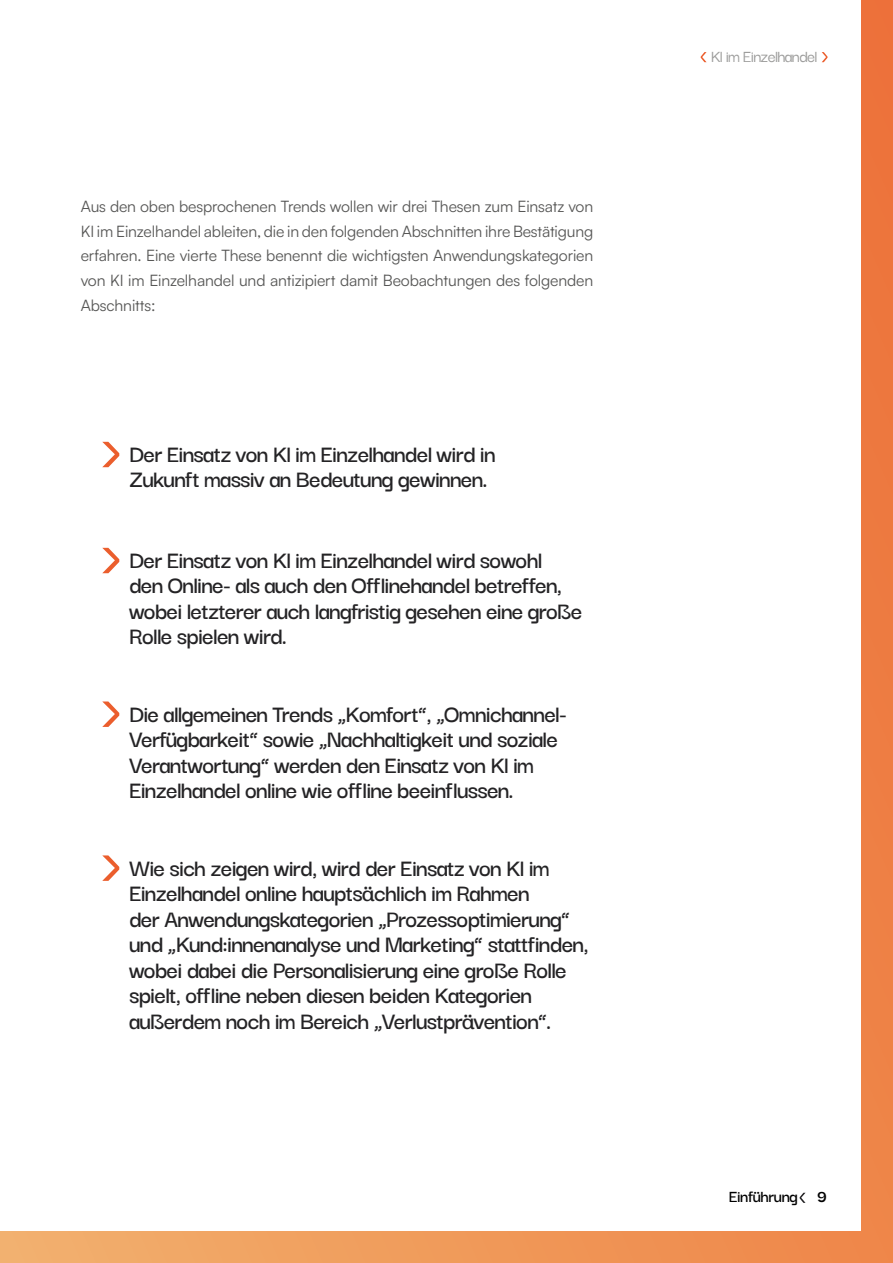
<style>
.page{position:relative;width:893px;height:1263px;background:#fff}
.page>*{position:absolute;margin:0;border:0;box-sizing:border-box;transform-origin:0 0}
.t1{font:600 25.5px/25.5px "Darker Grotesque";letter-spacing:-.03em;color:#242325}
.t2{font:500 18px "Darker Grotesque";letter-spacing:-.04em;color:#9d9d9c}
.t3{font:600 18px "Darker Grotesque";letter-spacing:-.02em;color:#000}
.t4{font:700 15.75px/24.8px "Satoshi Variable";letter-spacing:-.01em;color:#575756;text-align:justify}
.s1{font-weight:700}
</style>
<div class="page">
<svg style="left:102px;top:442px;width:17px;height:25px"></svg>
<svg style="left:102px;top:548px;width:17px;height:25px"></svg>
<svg style="left:102px;top:701px;width:17px;height:26px"></svg>
<svg style="left:102px;top:855px;width:17px;height:26px"></svg>
<svg style="left:800px;top:1193px;width:5px;height:10px"></svg>
<div style="left:861px;top:0;width:32px;height:1263px;background:#ed7b41"></div>
<div style="left:0;top:1231px;width:893px;height:32px;background:linear-gradient(to right,#f2b06e,#ef8548)"></div>
<svg style="left:822px;top:52px;width:5px;height:10px"></svg>
<svg style="left:701px;top:52px;width:6px;height:10px"></svg>
<p class="t4" style="left:81px;top:193px;width:514px">Aus den oben besprochenen Trends wollen wir drei Thesen zum Einsatz von KI im Einzelhandel ableiten, die in den folgenden Abschnitten ihre Bestätigung erfahren. Eine vierte These benennt die wichtigsten Anwendungskategorien von KI im Einzelhandel und antizipiert damit Beobachtungen des folgenden Abschnitts:</p>
<p class="t1" style="left:129px;top:439px;width:368px">Der Einsatz von Kl im Einzelhandel wird in<br>Zukunft massiv an Bedeutung gewinnen.</p>
<p class="t1" style="left:129px;top:545px;width:455px">Der Einsatz von Kl im Einzelhandel wird sowohl den Online- als auch den Offlinehandel betreffen, wobei letzterer auch langfristig gesehen eine große Rolle spielen wird.</p>
<p class="t1" style="left:129px;top:699px;width:440px">Die allgemeinen Trends „Komfort”, „Omnichannel-Verfügbarkeit” sowie „Nachhaltigkeit und soziale Verantwortung” werden den Einsatz von Kl im Einzelhandel online wie offline beeinflussen.</p>
<p class="t1" style="left:129px;top:853px;width:461px">Wie sich zeigen wird, wird der Einsatz von Kl im Einzelhandel online hauptsächlich im Rahmen<br>der Anwendungskategorien „Prozessoptimierung” und „Kund:innenanalyse und Marketing” stattfinden, wobei dabei die Personalisierung eine große Rolle spielt, offline neben diesen beiden Kategorien außerdem noch im Bereich „Verlustprävention”.</p>
<p class="t2" style="left:711px;top:43px;width:108px">Kl im Einzelhandel</p>
<p class="t3" style="left:729px;top:1183px;width:100px">Einführung <span class="s1">9</span></p>
</div>
